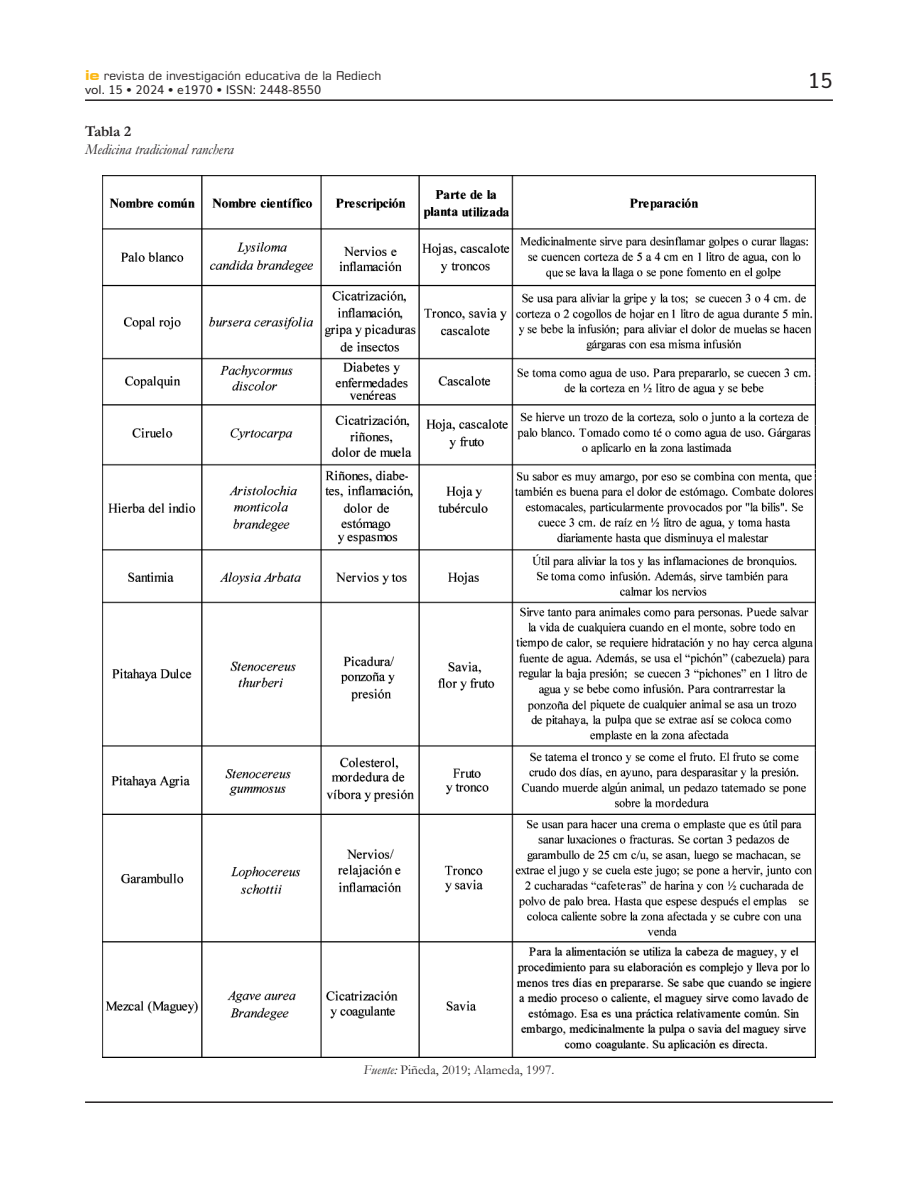
<style>
.page{position:relative;width:918px;height:1188px;background:#fff}
.page>*{position:absolute;margin:0;border:0;box-sizing:border-box;transform-origin:0 0}
.t1{font:21px "Muli";color:#231f20}
.Figura-Down{font:italic 15px "Garamond";color:#231f20}
.Figura-Up{font:700 15px "Garamond";letter-spacing:-.01em;color:#231f20}
.Figura-Fuente{font:13.5px "Garamond";color:#231f20}
.t2{font:12px "Square 721 BT";color:#231f20}
.t3{font:12px "Muli";color:#231f20}
.s1{font-weight:700;font-stretch:expanded;font-size:13.5px;color:#fcb814}
.s2{font-style:italic}
</style>
<div class="page">
<hr style="left:85px;top:99px;width:748px;height:2px;background:#231f20">
<hr style="left:85px;top:1101px;width:748px;height:2px;background:#231f20">
<img style="left:103px;top:175px;width:713px;height:882px">
<p class="t2" style="left:85px;top:68px;width:298px"><span class="s1">ie</span> revista de investigación educativa de la Rediech</p>
<p class="t3" style="left:85px;top:80px;width:238px">vol. 15 • 2024 • e1970 • ISSN: 2448-8550</p>
<p class="Figura-Up" style="left:85px;top:121px;width:48px">Tabla 2</p>
<p class="Figura-Down" style="left:85px;top:140px;width:150px">Medicina tradicional ranchera</p>
<h1 class="t1" style="left:808px;top:64px;width:27px">15</h1>
<p class="Figura-Fuente" style="left:364px;top:1061px;width:192px"><span class="s2">Fuente:</span> Piñeda, 2019; Alameda, 1997.</p>
</div>
